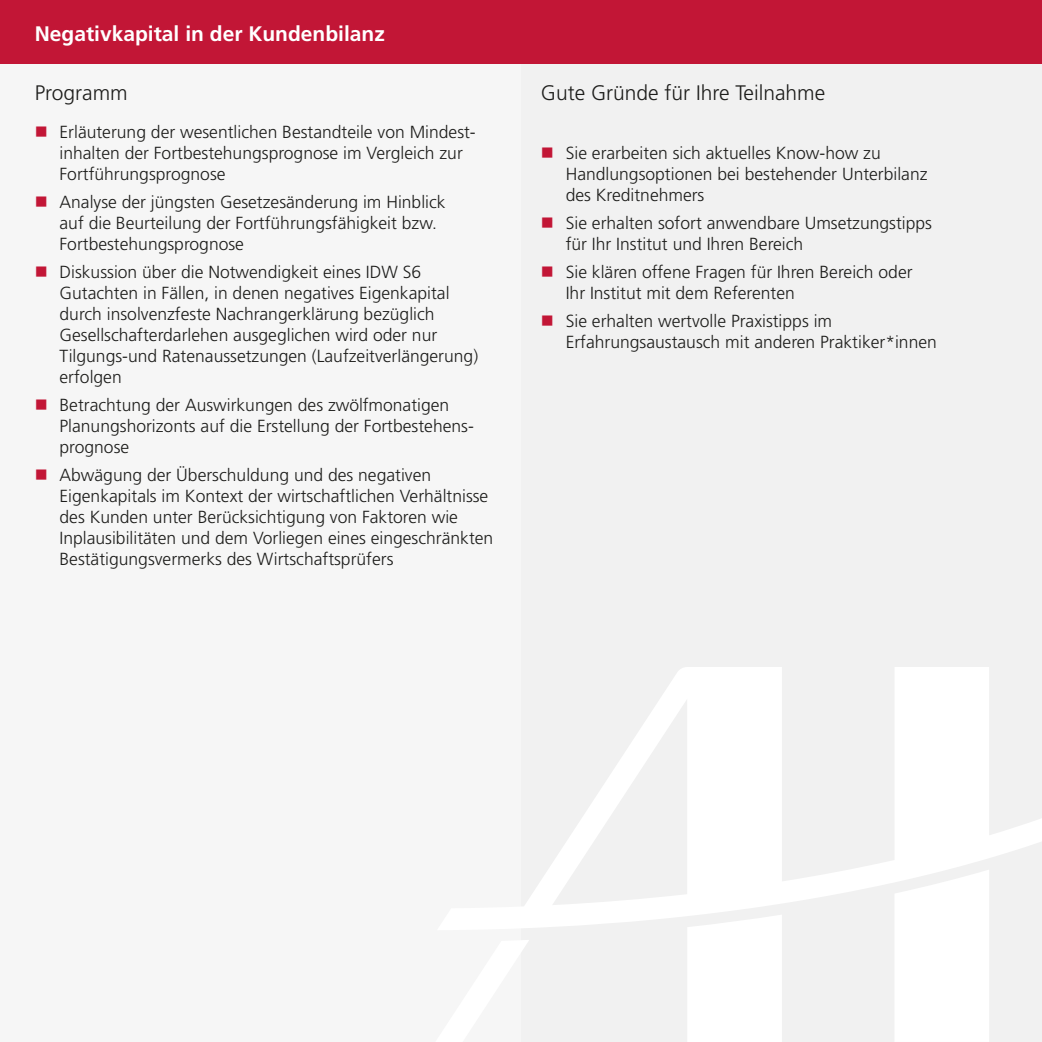
<style>
.page{position:relative;width:1042px;height:1042px;background:#fff}
.page>*{position:absolute;margin:0;border:0;box-sizing:border-box;transform-origin:0 0}
.t1{font:300 21px "Frutiger LT Pro";color:#1d1d1b}
.t2{font:700 21px "Frutiger LT Pro";color:#fff}
.t3{font:300 17.5px "Frutiger LT Pro";color:#1d1d1b}
</style>
<div class="page">
<div style="left:0;top:0;width:1042px;height:65px;background:#c21636"></div>
<div style="left:521px;top:65px;width:521px;height:977px;background:#f1f1f1"></div>
<div style="left:0;top:65px;width:521px;height:977px;background:#f6f6f6"></div>
<div style="left:688px;top:930px;width:94px;height:112px;background:#fff"></div>
<div style="left:895px;top:930px;width:94px;height:112px;background:#fff"></div>
<svg style="left:521px;top:940px;width:8px;height:11px"></svg>
<svg style="left:521px;top:667px;width:521px;height:263px"></svg>
<p class="t2" style="left:35px;top:25px;width:352px">Negativkapital in der Kundenbilanz</p>
<p class="t1" style="left:35px;top:84px;width:94px">Programm</p>
<p class="t1" style="left:541px;top:84px;width:286px">Gute Gründe für Ihre Teilnahme</p>
<p class="t3" style="left:60px;top:125px;width:418px">Erläuterung der wesentlichen Bestandteile von Mindest-</p>
<p class="t3" style="left:60px;top:146px;width:405px">inhalten der Fortbestehungsprognose im Vergleich zur</p>
<p class="t3" style="left:60px;top:167px;width:167px">Fortführungsprognose</p>
<p class="t3" style="left:60px;top:195px;width:388px">Analyse der jüngsten Gesetzesänderung im Hinblick</p>
<p class="t3" style="left:60px;top:216px;width:379px">auf die Beurteilung der Fortführungsfähigkeit bzw.</p>
<p class="t3" style="left:60px;top:237px;width:186px">Fortbestehungsprognose</p>
<p class="t3" style="left:60px;top:265px;width:363px">Diskussion über die Notwendigkeit eines IDW S6</p>
<p class="t3" style="left:60px;top:286px;width:391px">Gutachten in Fällen, in denen negatives Eigenkapital</p>
<p class="t3" style="left:60px;top:307px;width:377px">durch insolvenzfeste Nachrangerklärung bezüglich</p>
<p class="t3" style="left:60px;top:328px;width:379px">Gesellschafterdarlehen ausgeglichen wird oder nur</p>
<p class="t3" style="left:60px;top:349px;width:420px">Tilgungs-und Ratenaussetzungen (Laufzeitverlängerung)</p>
<p class="t3" style="left:60px;top:370px;width:64px">erfolgen</p>
<p class="t3" style="left:60px;top:398px;width:391px">Betrachtung der Auswirkungen des zwölfmonatigen</p>
<p class="t3" style="left:60px;top:419px;width:416px">Planungshorizonts auf die Erstellung der Fortbestehens-</p>
<p class="t3" style="left:60px;top:440px;width:71px">prognose</p>
<p class="t3" style="left:60px;top:468px;width:373px">Abwägung der Überschuldung und des negativen</p>
<p class="t3" style="left:60px;top:489px;width:430px">Eigenkapitals im Kontext der wirtschaftlichen Verhältnisse</p>
<p class="t3" style="left:60px;top:510px;width:400px">des Kunden unter Berücksichtigung von Faktoren wie</p>
<p class="t3" style="left:60px;top:531px;width:435px">Inplausibilitäten und dem Vorliegen eines eingeschränkten</p>
<p class="t3" style="left:60px;top:552px;width:335px">Bestätigungsvermerks des Wirtschaftsprüfers</p>
<p class="t3" style="left:566px;top:146px;width:317px">Sie erarbeiten sich aktuelles Know-how zu</p>
<p class="t3" style="left:566px;top:167px;width:363px">Handlungsoptionen bei bestehender Unterbilanz</p>
<p class="t3" style="left:566px;top:188px;width:140px">des Kreditnehmers</p>
<p class="t3" style="left:566px;top:216px;width:368px">Sie erhalten sofort anwendbare Umsetzungstipps</p>
<p class="t3" style="left:566px;top:237px;width:239px">für Ihr Institut und Ihren Bereich</p>
<p class="t3" style="left:566px;top:265px;width:348px">Sie klären offene Fragen für Ihren Bereich oder</p>
<p class="t3" style="left:566px;top:286px;width:231px">Ihr Institut mit dem Referenten</p>
<p class="t3" style="left:566px;top:314px;width:268px">Sie erhalten wertvolle Praxistipps im</p>
<p class="t3" style="left:566px;top:335px;width:373px">Erfahrungsaustausch mit anderen Praktiker*innen</p>
</div>
